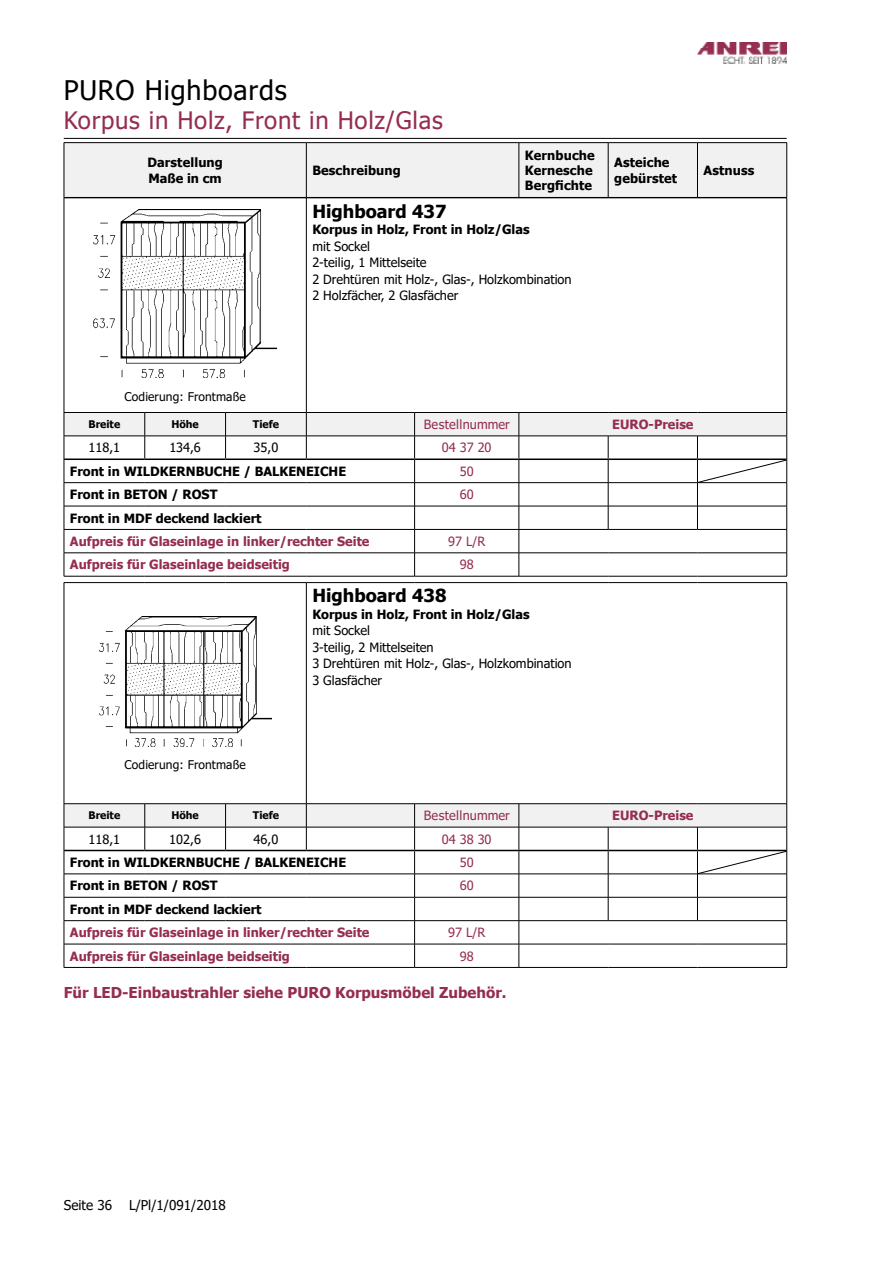
<style>
.page{position:relative;width:893px;height:1263px;background:#fff}
.page>*{position:absolute;margin:0;border:0;box-sizing:border-box;transform-origin:0 0}
.t1{font:27px "Tahoma";letter-spacing:.03em;color:#000}
.t2{font:24px "Tahoma";letter-spacing:.03em;color:#952d4f}
.t3{font:700 18px "Tahoma";color:#000}
.t4{font:700 15px "Tahoma";color:#952d4f}
.t5{font:13.5px "Tahoma";color:#000}
.t6{font:700 12.75px/15.3px "Tahoma";color:#000}
.t7{font:12.75px/16.5px "Tahoma";color:#000}
.t8{font:700 12.75px "Tahoma";color:#952d4f}
.t9{font:12.75px "Tahoma";color:#952d4f}
.t10{font:12.75px "Tahoma";letter-spacing:.025em;color:#952d4f}
.t11{font:12px "Tahoma";letter-spacing:.01em;color:#000}
.t12{font:700 10.5px "Tahoma";color:#000}
</style>
<div class="page">
<img style="left:698px;top:43px;width:88px;height:21px">
<hr style="left:64px;top:138px;width:723px;height:1px;background:#000">
<div style="left:65px;top:143px;width:721px;height:54px;background:#f1f1f2"></div>
<hr style="left:64px;top:142px;width:242px;height:1px;background:#000">
<hr style="left:64px;top:143px;width:1px;height:54px;background:#000">
<hr style="left:306px;top:142px;width:213px;height:1px;background:#000">
<hr style="left:306px;top:143px;width:1px;height:54px;background:#000">
<hr style="left:519px;top:142px;width:89px;height:1px;background:#000">
<hr style="left:519px;top:143px;width:1px;height:54px;background:#000">
<hr style="left:608px;top:142px;width:89px;height:1px;background:#000">
<hr style="left:608px;top:143px;width:1px;height:54px;background:#000">
<hr style="left:697px;top:142px;width:90px;height:1px;background:#000">
<hr style="left:697px;top:143px;width:1px;height:54px;background:#000">
<hr style="left:786px;top:143px;width:1px;height:54px;background:#000">
<hr style="left:64px;top:197px;width:242px;height:1px;background:#000">
<hr style="left:306px;top:197px;width:213px;height:1px;background:#000">
<hr style="left:519px;top:197px;width:89px;height:1px;background:#000">
<hr style="left:608px;top:197px;width:89px;height:1px;background:#000">
<hr style="left:697px;top:197px;width:90px;height:1px;background:#000">
<hr style="left:64px;top:576px;width:81px;height:1px;background:#000">
<hr style="left:145px;top:576px;width:81px;height:1px;background:#000">
<hr style="left:226px;top:576px;width:80px;height:1px;background:#000">
<hr style="left:306px;top:576px;width:109px;height:1px;background:#000">
<hr style="left:415px;top:576px;width:104px;height:1px;background:#000">
<hr style="left:519px;top:576px;width:89px;height:1px;background:#000">
<hr style="left:608px;top:576px;width:89px;height:1px;background:#000">
<hr style="left:697px;top:576px;width:90px;height:1px;background:#000">
<hr style="left:64px;top:198px;width:81px;height:1px;background:#000">
<hr style="left:64px;top:198px;width:1px;height:214px;background:#000">
<hr style="left:145px;top:198px;width:81px;height:1px;background:#000">
<hr style="left:226px;top:198px;width:80px;height:1px;background:#000">
<hr style="left:306px;top:198px;width:109px;height:1px;background:#000">
<hr style="left:306px;top:198px;width:1px;height:214px;background:#000">
<hr style="left:415px;top:198px;width:104px;height:1px;background:#000">
<hr style="left:519px;top:198px;width:89px;height:1px;background:#000">
<hr style="left:608px;top:198px;width:89px;height:1px;background:#000">
<hr style="left:697px;top:198px;width:90px;height:1px;background:#000">
<hr style="left:786px;top:198px;width:1px;height:214px;background:#000">
<svg style="left:64px;top:412px;width:723px;height:164px"></svg>
<img style="left:94px;top:209px;width:182px;height:169px">
<hr style="left:64px;top:967px;width:81px;height:1px;background:#000">
<hr style="left:145px;top:967px;width:81px;height:1px;background:#000">
<hr style="left:226px;top:967px;width:80px;height:1px;background:#000">
<hr style="left:306px;top:967px;width:109px;height:1px;background:#000">
<hr style="left:415px;top:967px;width:104px;height:1px;background:#000">
<hr style="left:519px;top:967px;width:89px;height:1px;background:#000">
<hr style="left:608px;top:967px;width:89px;height:1px;background:#000">
<hr style="left:697px;top:967px;width:90px;height:1px;background:#000">
<hr style="left:64px;top:582px;width:81px;height:1px;background:#000">
<hr style="left:64px;top:583px;width:1px;height:220px;background:#000">
<hr style="left:145px;top:582px;width:81px;height:1px;background:#000">
<hr style="left:226px;top:582px;width:80px;height:1px;background:#000">
<hr style="left:306px;top:582px;width:109px;height:1px;background:#000">
<hr style="left:306px;top:583px;width:1px;height:220px;background:#000">
<hr style="left:415px;top:582px;width:104px;height:1px;background:#000">
<hr style="left:519px;top:582px;width:89px;height:1px;background:#000">
<hr style="left:608px;top:582px;width:89px;height:1px;background:#000">
<hr style="left:697px;top:582px;width:90px;height:1px;background:#000">
<hr style="left:786px;top:583px;width:1px;height:220px;background:#000">
<hr style="left:306px;top:803px;width:109px;height:1px;background:#000">
<hr style="left:415px;top:803px;width:104px;height:1px;background:#000">
<hr style="left:64px;top:803px;width:81px;height:1px;background:#000">
<hr style="left:145px;top:803px;width:81px;height:1px;background:#000">
<hr style="left:226px;top:803px;width:80px;height:1px;background:#000">
<hr style="left:519px;top:803px;width:89px;height:1px;background:#000">
<hr style="left:608px;top:803px;width:89px;height:1px;background:#000">
<hr style="left:697px;top:803px;width:90px;height:1px;background:#000">
<svg style="left:64px;top:804px;width:723px;height:163px"></svg>
<img style="left:99px;top:617px;width:172px;height:129px">
<h1 class="t1" style="left:64px;top:72px;width:224px">PURO Highboards</h1>
<h2 class="t2" style="left:64px;top:104px;width:380px">Korpus in Holz, Front in Holz/Glas</h2>
<p class="t6" style="left:147px;top:155px;width:77px">Darstellung<br>Maße in cm</p>
<p class="t6" style="left:312px;top:163px;width:90px">Beschreibung</p>
<p class="t6" style="left:525px;top:148px;width:71px">Kernbuche<br>Kernesche<br>Bergfichte</p>
<p class="t6" style="left:614px;top:155px;width:65px">Asteiche gebürstet</p>
<p class="t6" style="left:703px;top:163px;width:52px">Astnuss</p>
<p class="t11" style="left:125px;top:388px;width:123px">Codierung: Frontmaße</p>
<h3 class="t3" style="left:312px;top:198px;width:136px">Highboard 437</h3>
<p class="t6" style="left:312px;top:222px;width:219px">Korpus in Holz, Front in Holz/Glas</p>
<p class="t7" style="left:312px;top:238px;width:261px">mit Sockel<br>2-teilig, 1 Mittelseite<br>2 Drehtüren mit Holz-, Glas-, Holzkombination<br>2 Holzfächer, 2 Glasfächer</p>
<p class="t12" style="left:88px;top:417px;width:33px">Breite</p>
<p class="t12" style="left:171px;top:417px;width:29px">Höhe</p>
<p class="t12" style="left:253px;top:417px;width:28px">Tiefe</p>
<p class="t10" style="left:424px;top:416px;width:87px">Bestellnummer</p>
<p class="t8" style="left:612px;top:415px;width:83px">EURO-Preise</p>
<p class="t7" style="left:88px;top:440px;width:33px">118,1</p>
<p class="t7" style="left:169px;top:440px;width:33px">134,6</p>
<p class="t7" style="left:254px;top:440px;width:26px">35,0</p>
<p class="t9" style="left:442px;top:439px;width:51px">04 37 20</p>
<p class="t6" style="left:70px;top:464px;width:278px">Front in WILDKERNBUCHE / BALKENEICHE</p>
<p class="t9" style="left:460px;top:463px;width:15px">50</p>
<p class="t6" style="left:70px;top:487px;width:149px">Front in BETON / ROST</p>
<p class="t9" style="left:460px;top:486px;width:15px">60</p>
<p class="t6" style="left:70px;top:511px;width:193px">Front in MDF deckend lackiert</p>
<p class="t8" style="left:70px;top:532px;width:301px">Aufpreis für Glaseinlage in linker/rechter Seite</p>
<p class="t9" style="left:448px;top:533px;width:39px">97 L/R</p>
<p class="t8" style="left:70px;top:556px;width:221px">Aufpreis für Glaseinlage beidseitig</p>
<p class="t9" style="left:460px;top:556px;width:15px">98</p>
<p class="t11" style="left:125px;top:757px;width:123px">Codierung: Frontmaße</p>
<h3 class="t3" style="left:312px;top:583px;width:136px">Highboard 438</h3>
<p class="t6" style="left:312px;top:607px;width:219px">Korpus in Holz, Front in Holz/Glas</p>
<p class="t7" style="left:312px;top:623px;width:261px">mit Sockel<br>3-teilig, 2 Mittelseiten<br>3 Drehtüren mit Holz-, Glas-, Holzkombination<br>3 Glasfächer</p>
<p class="t12" style="left:88px;top:808px;width:33px">Breite</p>
<p class="t12" style="left:171px;top:808px;width:29px">Höhe</p>
<p class="t12" style="left:253px;top:808px;width:28px">Tiefe</p>
<p class="t10" style="left:424px;top:807px;width:87px">Bestellnummer</p>
<p class="t8" style="left:612px;top:807px;width:83px">EURO-Preise</p>
<p class="t7" style="left:89px;top:831px;width:33px">118,1</p>
<p class="t7" style="left:169px;top:831px;width:33px">102,6</p>
<p class="t7" style="left:254px;top:831px;width:26px">46,0</p>
<p class="t9" style="left:442px;top:830px;width:51px">04 38 30</p>
<p class="t6" style="left:70px;top:855px;width:278px">Front in WILDKERNBUCHE / BALKENEICHE</p>
<p class="t9" style="left:460px;top:854px;width:15px">50</p>
<p class="t6" style="left:70px;top:879px;width:149px">Front in BETON / ROST</p>
<p class="t9" style="left:460px;top:877px;width:15px">60</p>
<p class="t6" style="left:70px;top:902px;width:193px">Front in MDF deckend lackiert</p>
<p class="t8" style="left:70px;top:924px;width:301px">Aufpreis für Glaseinlage in linker/rechter Seite</p>
<p class="t9" style="left:448px;top:924px;width:39px">97 L/R</p>
<p class="t8" style="left:70px;top:947px;width:221px">Aufpreis für Glaseinlage beidseitig</p>
<p class="t9" style="left:460px;top:947px;width:15px">98</p>
<p class="t4" style="left:64px;top:982px;width:444px">Für LED-Einbaustrahler siehe PURO Korpusmöbel Zubehör.</p>
<p class="t5" style="left:64px;top:1195px;width:50px">Seite 36</p>
<p class="t5" style="left:129px;top:1195px;width:98px">L/Pl/1/091/2018</p>
</div>
